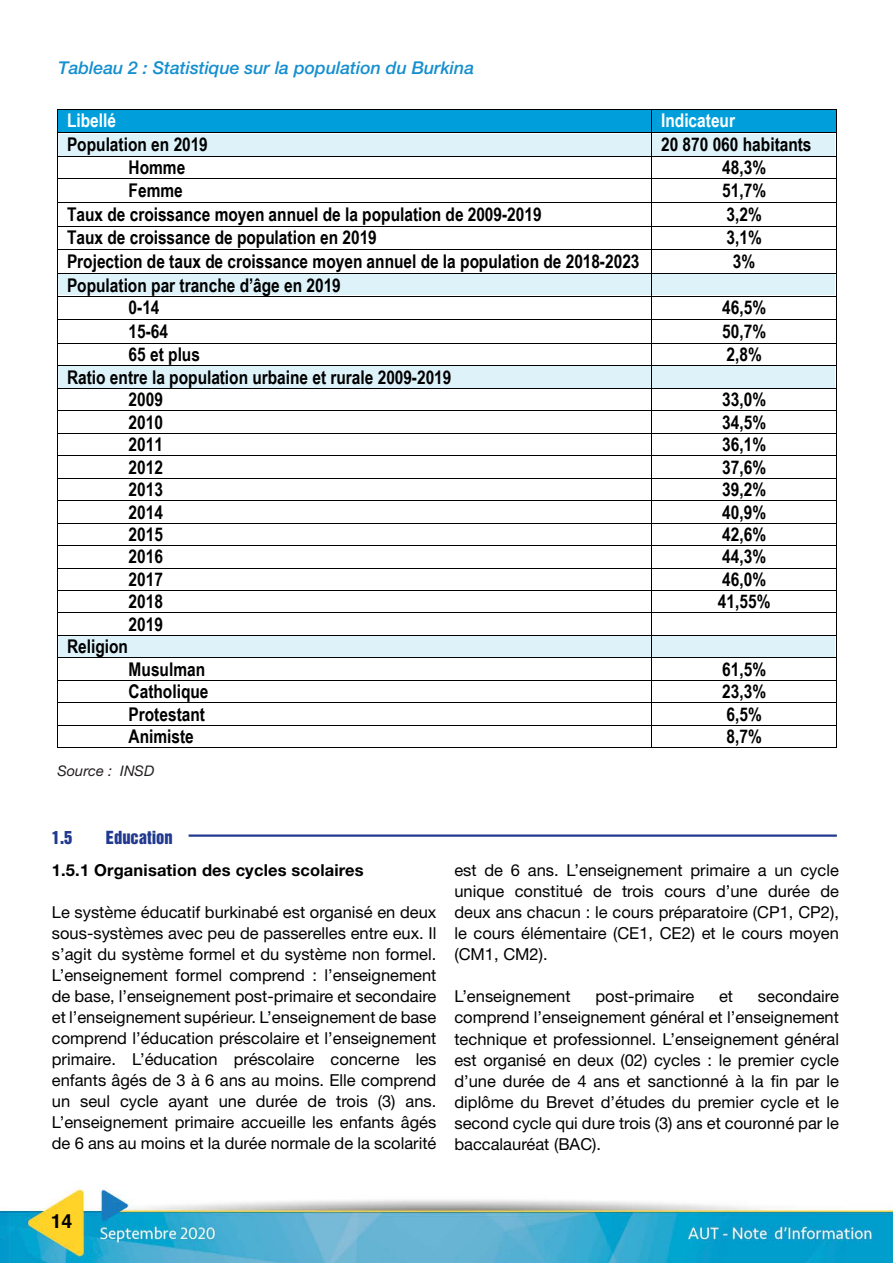
<style>
.page{position:relative;width:893px;height:1263px;background:#fff}
.page>*{position:absolute;margin:0;border:0;box-sizing:border-box;transform-origin:0 0}
.t1{font:700 19.5px "Helvetica";color:#000}
.t2{font:700 18.9px/22.4px "Arial Narrow";color:#000}
.t3{font:700 18.9px "Arial Narrow";color:#fff}
.t4{font:italic 500 17.7px "Helvetica Neue LT Std";color:#158fcf}
.t5{font:16.5px/21px "Helvetica Neue LT Std";color:#000;text-align:justify}
.t6{font:700 16.5px "Helvetica Neue LT Std";letter-spacing:.01em;color:#000}
.t7{font:16.5px "Helvetica Inserat";color:#213a8f}
.t8{font:italic 14.7px "Helvetica Neue LT Std";color:#231f20}
</style>
<div class="page">
<img style="left:0;top:134px;width:893px;height:1129px">
<hr style="left:189px;top:834px;width:648px;height:3px;background:#213a8f">
<div style="left:58px;top:110px;width:593px;height:22px;background:#009fdb"></div>
<div style="left:58px;top:134px;width:776px;height:23px;background:#def2fa"></div>
<div style="left:58px;top:367px;width:776px;height:22px;background:#def2fa"></div>
<div style="left:58px;top:635px;width:777px;height:23px;background:#def2fa"></div>
<div style="left:58px;top:273px;width:776px;height:22px;background:#def2fa"></div>
<div style="left:652px;top:110px;width:184px;height:22px;background:#009fdb"></div>
<hr style="left:58px;top:109px;width:593px;height:1px;background:#000">
<hr style="left:652px;top:109px;width:184px;height:1px;background:#000">
<hr style="left:58px;top:132px;width:593px;height:1px;background:#000">
<hr style="left:652px;top:132px;width:184px;height:1px;background:#000">
<hr style="left:58px;top:156px;width:593px;height:1px;background:#000">
<hr style="left:652px;top:156px;width:184px;height:1px;background:#000">
<hr style="left:58px;top:178px;width:593px;height:1px;background:#000">
<hr style="left:652px;top:178px;width:184px;height:1px;background:#000">
<hr style="left:58px;top:202px;width:593px;height:1px;background:#000">
<hr style="left:652px;top:202px;width:184px;height:1px;background:#000">
<hr style="left:58px;top:226px;width:593px;height:1px;background:#000">
<hr style="left:652px;top:226px;width:184px;height:1px;background:#000">
<hr style="left:58px;top:250px;width:593px;height:1px;background:#000">
<hr style="left:652px;top:250px;width:184px;height:1px;background:#000">
<hr style="left:58px;top:273px;width:593px;height:1px;background:#000">
<hr style="left:652px;top:273px;width:184px;height:1px;background:#000">
<hr style="left:58px;top:296px;width:593px;height:1px;background:#000">
<hr style="left:652px;top:296px;width:184px;height:1px;background:#000">
<hr style="left:58px;top:320px;width:593px;height:1px;background:#000">
<hr style="left:652px;top:320px;width:184px;height:1px;background:#000">
<hr style="left:58px;top:343px;width:593px;height:1px;background:#000">
<hr style="left:652px;top:343px;width:184px;height:1px;background:#000">
<hr style="left:58px;top:365px;width:593px;height:1px;background:#000">
<hr style="left:652px;top:365px;width:184px;height:1px;background:#000">
<hr style="left:58px;top:388px;width:593px;height:1px;background:#000">
<hr style="left:652px;top:388px;width:184px;height:1px;background:#000">
<hr style="left:58px;top:410px;width:593px;height:1px;background:#000">
<hr style="left:652px;top:410px;width:184px;height:1px;background:#000">
<hr style="left:58px;top:433px;width:593px;height:1px;background:#000">
<hr style="left:652px;top:433px;width:184px;height:1px;background:#000">
<hr style="left:58px;top:455px;width:593px;height:1px;background:#000">
<hr style="left:652px;top:455px;width:184px;height:1px;background:#000">
<hr style="left:58px;top:478px;width:593px;height:1px;background:#000">
<hr style="left:652px;top:478px;width:184px;height:1px;background:#000">
<hr style="left:58px;top:500px;width:593px;height:1px;background:#000">
<hr style="left:652px;top:500px;width:184px;height:1px;background:#000">
<hr style="left:58px;top:523px;width:593px;height:1px;background:#000">
<hr style="left:652px;top:523px;width:184px;height:1px;background:#000">
<hr style="left:58px;top:545px;width:593px;height:1px;background:#000">
<hr style="left:652px;top:545px;width:184px;height:1px;background:#000">
<hr style="left:58px;top:568px;width:593px;height:1px;background:#000">
<hr style="left:652px;top:568px;width:184px;height:1px;background:#000">
<hr style="left:58px;top:590px;width:593px;height:1px;background:#000">
<hr style="left:652px;top:590px;width:184px;height:1px;background:#000">
<hr style="left:58px;top:612px;width:593px;height:1px;background:#000">
<hr style="left:652px;top:612px;width:184px;height:1px;background:#000">
<hr style="left:58px;top:635px;width:593px;height:1px;background:#000">
<hr style="left:652px;top:635px;width:184px;height:1px;background:#000">
<hr style="left:58px;top:657px;width:593px;height:1px;background:#000">
<hr style="left:652px;top:657px;width:184px;height:1px;background:#000">
<hr style="left:58px;top:680px;width:593px;height:1px;background:#000">
<hr style="left:652px;top:680px;width:184px;height:1px;background:#000">
<hr style="left:58px;top:702px;width:593px;height:1px;background:#000">
<hr style="left:652px;top:702px;width:184px;height:1px;background:#000">
<hr style="left:58px;top:725px;width:593px;height:1px;background:#000">
<hr style="left:652px;top:725px;width:184px;height:1px;background:#000">
<svg style="left:57px;top:109px;width:1px;height:639px"></svg>
<hr style="left:58px;top:747px;width:593px;height:1px;background:#000">
<svg style="left:651px;top:109px;width:1px;height:639px"></svg>
<hr style="left:652px;top:747px;width:184px;height:1px;background:#000">
<svg style="left:836px;top:109px;width:1px;height:639px"></svg>
<p class="t4" style="left:58px;top:57px;width:417px">Tableau 2 : Statistique sur la population du Burkina</p>
<p class="t3" style="left:67px;top:106px;width:51px">Libellé</p>
<p class="t3" style="left:661px;top:106px;width:75px">Indicateur</p>
<p class="t2" style="left:67px;top:132px;width:142px">Population en 2019</p>
<p class="t2" style="left:661px;top:132px;width:152px">20 870 060 habitants</p>
<p class="t2" style="left:129px;top:156px;width:58px">Homme</p>
<p class="t2" style="left:722px;top:156px;width:45px">48,3%</p>
<p class="t2" style="left:129px;top:178px;width:56px">Femme</p>
<p class="t2" style="left:722px;top:178px;width:45px">51,7%</p>
<p class="t2" style="left:67px;top:202px;width:476px">Taux de croissance moyen annuel de la population de 2009-2019</p>
<p class="t2" style="left:727px;top:202px;width:37px">3,2%</p>
<p class="t2" style="left:67px;top:225px;width:311px">Taux de croissance de population en 2019</p>
<p class="t2" style="left:727px;top:225px;width:37px">3,1%</p>
<p class="t2" style="left:67px;top:249px;width:574px">Projection de taux de croissance moyen annuel de la population de 2018-2023</p>
<p class="t2" style="left:733px;top:249px;width:24px">3%</p>
<p class="t2" style="left:129px;top:273px;width:214px;text-indent:-62px">Population par tranche d’âge en 2019<br>0-14</p>
<p class="t2" style="left:722px;top:295px;width:45px">46,5%</p>
<p class="t2" style="left:129px;top:319px;width:41px">15-64</p>
<p class="t2" style="left:722px;top:319px;width:45px">50,7%</p>
<p class="t2" style="left:129px;top:343px;width:73px">65 et plus</p>
<p class="t2" style="left:727px;top:343px;width:37px">2,8%</p>
<p class="t2" style="left:129px;top:365px;width:324px;text-indent:-62px">Ratio entre la population urbaine et rurale 2009-2019<br>2009</p>
<p class="t2" style="left:722px;top:388px;width:45px">33,0%</p>
<p class="t2" style="left:129px;top:410px;width:36px">2010</p>
<p class="t2" style="left:722px;top:410px;width:45px">34,5%</p>
<p class="t2" style="left:129px;top:433px;width:36px">2011</p>
<p class="t2" style="left:722px;top:433px;width:45px">36,1%</p>
<p class="t2" style="left:129px;top:455px;width:36px">2012</p>
<p class="t2" style="left:722px;top:455px;width:45px">37,6%</p>
<p class="t2" style="left:129px;top:477px;width:36px">2013</p>
<p class="t2" style="left:722px;top:477px;width:45px">39,2%</p>
<p class="t2" style="left:129px;top:500px;width:36px">2014</p>
<p class="t2" style="left:722px;top:500px;width:45px">40,9%</p>
<p class="t2" style="left:129px;top:522px;width:36px">2015</p>
<p class="t2" style="left:722px;top:522px;width:45px">42,6%</p>
<p class="t2" style="left:129px;top:545px;width:36px">2016</p>
<p class="t2" style="left:722px;top:545px;width:45px">44,3%</p>
<p class="t2" style="left:129px;top:567px;width:36px">2017</p>
<p class="t2" style="left:722px;top:567px;width:45px">46,0%</p>
<p class="t2" style="left:129px;top:590px;width:36px">2018</p>
<p class="t2" style="left:718px;top:590px;width:54px">41,55%</p>
<p class="t2" style="left:129px;top:612px;width:36px">2019</p>
<p class="t2" style="left:67px;top:635px;width:63px">Religion</p>
<p class="t2" style="left:129px;top:657px;width:78px">Musulman</p>
<p class="t2" style="left:722px;top:657px;width:45px">61,5%</p>
<p class="t2" style="left:129px;top:679px;width:81px">Catholique</p>
<p class="t2" style="left:722px;top:679px;width:45px">23,3%</p>
<p class="t2" style="left:129px;top:702px;width:78px">Protestant</p>
<p class="t2" style="left:727px;top:702px;width:37px">6,5%</p>
<p class="t2" style="left:129px;top:724px;width:67px">Animiste</p>
<p class="t2" style="left:727px;top:724px;width:37px">8,7%</p>
<p class="t8" style="left:57px;top:761px;width:98px">Source : INSD</p>
<p class="t7" style="left:52px;top:827px;width:22px">1.5</p>
<p class="t7" style="left:106px;top:827px;width:68px">Education</p>
<p class="t6" style="left:52px;top:860px;width:313px">1.5.1 Organisation des cycles scolaires</p>
<p class="t5" style="left:52px;top:902px;width:386px">Le système éducatif burkinabé est organisé en deux sous-systèmes avec peu de passerelles entre eux. Il s’agit du système formel et du système non formel.<br>L’enseignement formel comprend : l’enseignement de base, l’enseignement post-primaire et secondaire et l’enseignement supérieur. L’enseignement de base comprend l’éducation préscolaire et l’enseignement primaire. L’éducation préscolaire concerne les enfants âgés de 3 à 6 ans au moins. Elle comprend un seul cycle ayant une durée de trois (3) ans.<br>L’enseignement primaire accueille les enfants âgés de 6 ans au moins et la durée normale de la scolarité</p>
<p class="t5" style="left:454px;top:860px;width:386px">est de 6 ans. L’enseignement primaire a un cycle unique constitué de trois cours d’une durée de deux ans chacun : le cours préparatoire (CP1, CP2), le cours élémentaire (CE1, CE2) et le cours moyen (CM1, CM2).</p>
<p class="t5" style="left:454px;top:986px;width:118px">L’enseignement</p>
<p class="t5" style="left:595px;top:986px;width:100px">post-primaire</p>
<p class="t5" style="left:719px;top:986px;width:16px">et</p>
<p class="t5" style="left:454px;top:986px;width:386px;text-indent:304px">secondaire comprend l’enseignement général et l’enseignement technique et professionnel. L’enseignement général est organisé en deux (02) cycles : le premier cycle d’une durée de 4 ans et sanctionné à la fin par le diplôme du Brevet d’études du premier cycle et le second cycle qui dure trois (3) ans et couronné par le baccalauréat (BAC).</p>
<p class="t1" style="left:51px;top:1209px;width:23px">14</p>
</div>
